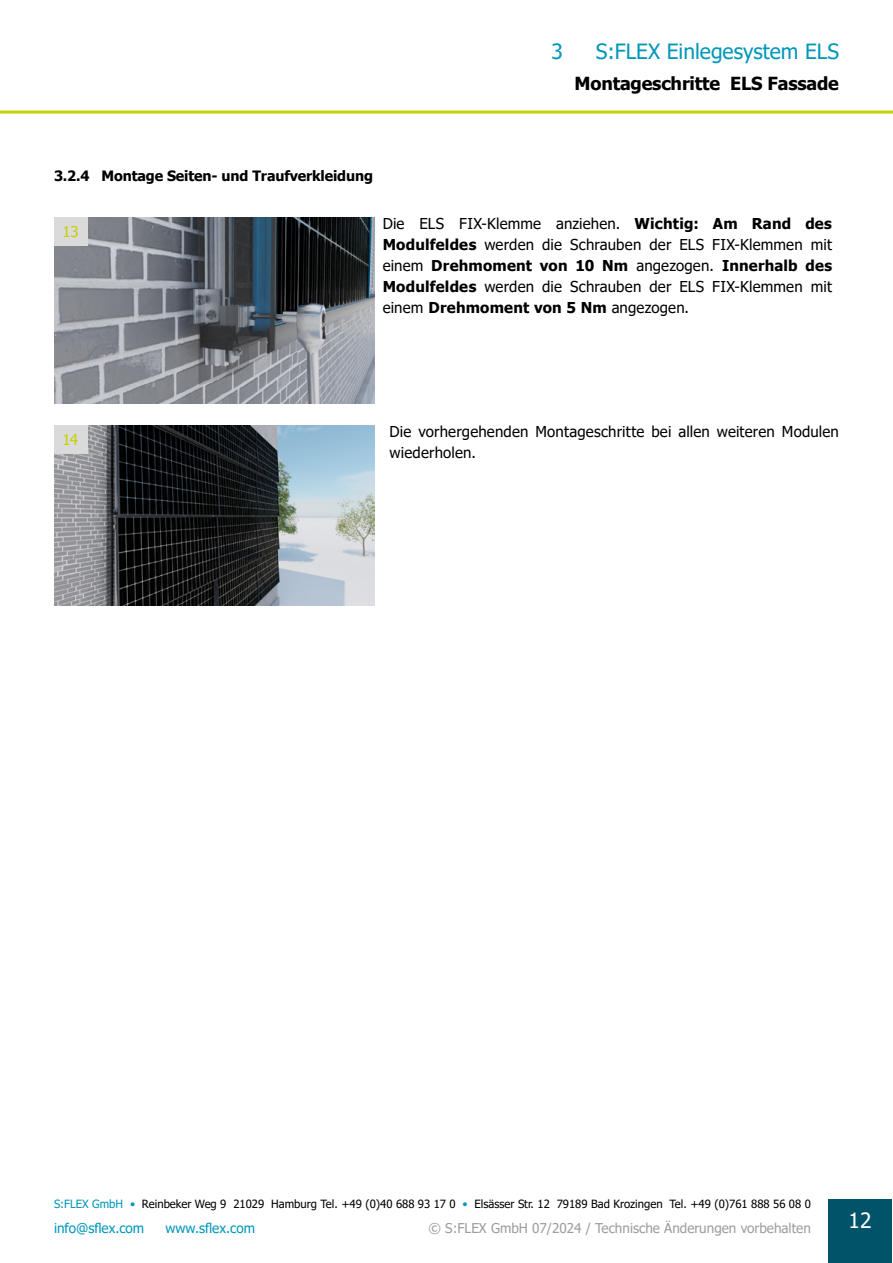
<style>
.page{position:relative;width:893px;height:1263px;background:#fff}
.page>*{position:absolute;margin:0;border:0;box-sizing:border-box;transform-origin:0 0}
.t1{font:21px "Tahoma";color:#0097ba}
.t2{font:21px "Tahoma";color:#fff}
.t3{font:700 18px "Tahoma";letter-spacing:-.01em;color:#000}
.t4{font:15px/21px "Tahoma";letter-spacing:.01em;color:#000;text-align:justify}
.t5{font:15px "Tahoma";color:#c3d200}
.t6{font:700 14.25px "Tahoma";letter-spacing:-.01em;color:#000}
.t7{font:13.5px "Tahoma";color:#9d9d9c}
.t8{font:13.5px "Tahoma";color:#0097ba}
.t9{font:11.4px "Tahoma";color:#000}
.s1{font-weight:700}
.s2{color:#0097ba}
</style>
<div class="page">
<hr style="left:0;top:111px;width:893px;height:3px;background:#c3d200">
<div style="left:828px;top:1199px;width:64px;height:64px;background:#005368"></div>
<img style="left:54px;top:218px;width:320px;height:185px">
<img style="left:54px;top:425px;width:320px;height:180px">
<div style="left:54px;top:217px;width:33px;height:29px;background:#dadada"></div>
<div style="left:54px;top:425px;width:33px;height:29px;background:#dadada"></div>
<h1 class="t1" style="left:551px;top:37px;width:13px">3</h1>
<h1 class="t1" style="left:596px;top:37px;width:245px">S:FLEX Einlegesystem ELS</h1>
<p class="t3" style="left:574px;top:71px;width:266px">Montageschritte ELS Fassade</p>
<p class="t6" style="left:54px;top:166px;width:320px">3.2.4 Montage Seiten- und Traufverkleidung</p>
<p class="t5" style="left:63px;top:222px;width:18px">13</p>
<p class="t4" style="left:383px;top:214px;width:451px">Die ELS FIX-Klemme anziehen. <span class="s1">Wichtig: Am Rand des Modulfeldes</span> werden die Schrauben der ELS FIX-Klemmen mit einem <span class="s1">Drehmoment von 10 Nm</span> angezogen. <span class="s1">Innerhalb des Modulfeldes</span> werden die Schrauben der ELS FIX-Klemmen mit einem <span class="s1">Drehmoment von 5 Nm</span> angezogen.</p>
<p class="t5" style="left:63px;top:430px;width:17px">14</p>
<p class="t4" style="left:390px;top:422px;width:451px">Die vorhergehenden Montageschritte bei allen weiteren Modulen wiederholen.</p>
<p class="t9" style="left:54px;top:1196px;width:758px"><span class="s2">S:FLEX GmbH •</span> Reinbeker Weg 9 21029 Hamburg Tel. +49 (0)40 688 93 17 0 <span class="s2">•</span> Elsässer Str. 12 79189 Bad Krozingen Tel. +49 (0)761 888 56 08 0</p>
<p class="t7" style="left:429px;top:1219px;width:384px">© S:FLEX GmbH 07/2024 / Technische Änderungen vorbehalten</p>
<p class="t8" style="left:54px;top:1219px;width:92px">info@sflex.com</p>
<p class="t8" style="left:165px;top:1219px;width:91px">www.sflex.com</p>
<h1 class="t2" style="left:848px;top:1206px;width:24px">12</h1>
</div>
